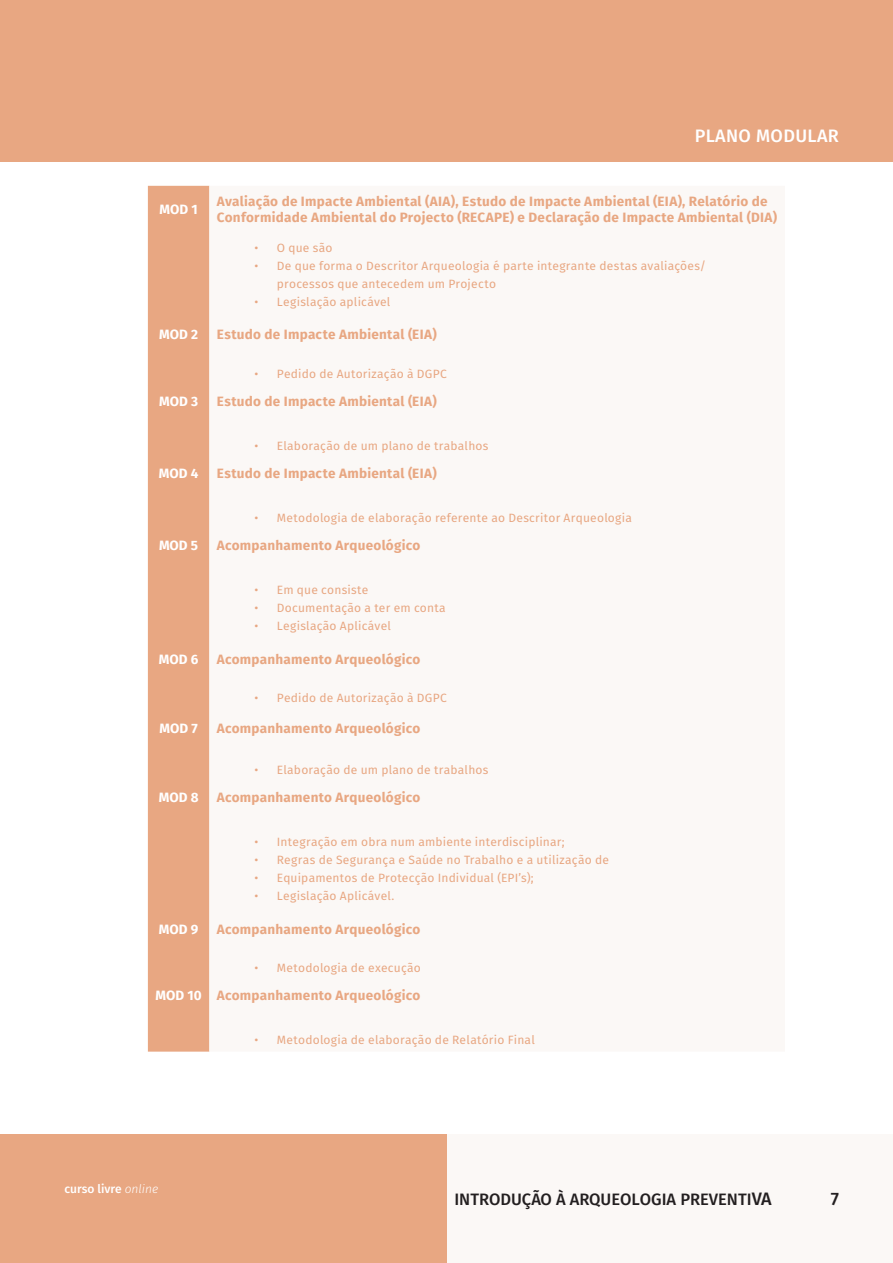
<style>
.page{position:relative;width:893px;height:1263px;background:#fff}
.page>*{position:absolute;margin:0;border:0;box-sizing:border-box;transform-origin:0 0}
.Section_Header_-_Align_Right{font:500 18px "Fira Sans";letter-spacing:.02em;color:#fff}
.t1{font:500 18px "Fira Sans";color:#231f20}
.t2{font:500 16.5px "Fira Sans";color:#231f20}
.Chart_Data_Header{font:700 13.5px/16.2px "Fira Sans";letter-spacing:.02em;color:#e8a782}
.Chart_Data_Text{font:700 13.5px "Fira Sans";color:#fff}
.t3{font:12px/18px "Fira Sans";letter-spacing:.02em;color:#e8a782}
.t4{font:500 12px "Fira Sans";color:#fff}
.s1{font-weight:300;font-style:italic}
.s2{font-size:18px}
</style>
<div class="page">
<div style="left:446px;top:1134px;width:447px;height:129px;background:#fbf8f6"></div>
<div style="left:0;top:0;width:893px;height:162px;background:#e8a782"></div>
<div style="left:0;top:1134px;width:446px;height:129px;background:#e8a782"></div>
<div style="left:148px;top:186px;width:61px;height:866px;background:#e8a782"></div>
<p class="Section_Header_-_Align_Right" style="left:695px;top:123px;width:146px">PLANO MODULAR</p>
<p class="Chart_Data_Text" style="left:160px;top:200px;width:40px">MOD 1</p>
<p class="Chart_Data_Header" style="left:217px;top:193px;width:562px">Avaliação de Impacte Ambiental (AIA), Estudo de Impacte Ambiental (EIA), Relatório de<br>Conformidade Ambiental do Projecto (RECAPE) e Declaração de Impacte Ambiental (DIA)</p>
<p class="t3" style="left:254px;top:239px;width:80px">• O que são</p>
<p class="t3" style="left:277px;top:257px;width:431px;text-indent:-22px">• De que forma o Descritor Arqueologia é parte integrante destas avaliações/ processos que antecedem um Projecto</p>
<p class="t3" style="left:254px;top:293px;width:138px">• Legislação aplicável</p>
<p class="Chart_Data_Text" style="left:159px;top:324px;width:40px">MOD 2</p>
<p class="Chart_Data_Header" style="left:217px;top:326px;width:221px">Estudo de Impacte Ambiental (EIA)</p>
<p class="t3" style="left:254px;top:365px;width:194px">• Pedido de Autorização à DGPC</p>
<p class="Chart_Data_Text" style="left:159px;top:392px;width:40px">MOD 3</p>
<p class="Chart_Data_Header" style="left:217px;top:393px;width:221px">Estudo de Impacte Ambiental (EIA)</p>
<p class="t3" style="left:254px;top:437px;width:236px">• Elaboração de um plano de trabalhos</p>
<p class="Chart_Data_Text" style="left:159px;top:464px;width:41px">MOD 4</p>
<p class="Chart_Data_Header" style="left:217px;top:465px;width:221px">Estudo de Impacte Ambiental (EIA)</p>
<p class="t3" style="left:254px;top:509px;width:379px">• Metodologia de elaboração referente ao Descritor Arqueologia</p>
<p class="Chart_Data_Text" style="left:159px;top:536px;width:41px">MOD 5</p>
<p class="Chart_Data_Header" style="left:217px;top:537px;width:205px">Acompanhamento Arqueológico</p>
<p class="t3" style="left:254px;top:581px;width:116px">• Em que consiste</p>
<p class="t3" style="left:254px;top:599px;width:193px">• Documentação a ter em conta</p>
<p class="t3" style="left:254px;top:617px;width:138px">• Legislação Aplicável</p>
<p class="Chart_Data_Text" style="left:159px;top:650px;width:41px">MOD 6</p>
<p class="Chart_Data_Header" style="left:217px;top:651px;width:205px">Acompanhamento Arqueológico</p>
<p class="t3" style="left:254px;top:689px;width:194px">• Pedido de Autorização à DGPC</p>
<p class="Chart_Data_Text" style="left:160px;top:719px;width:40px">MOD 7</p>
<p class="Chart_Data_Header" style="left:217px;top:720px;width:205px">Acompanhamento Arqueológico</p>
<p class="t3" style="left:254px;top:761px;width:236px">• Elaboração de um plano de trabalhos</p>
<p class="Chart_Data_Text" style="left:159px;top:788px;width:41px">MOD 8</p>
<p class="Chart_Data_Header" style="left:217px;top:789px;width:205px">Acompanhamento Arqueológico</p>
<p class="t3" style="left:254px;top:833px;width:312px">• Integração em obra num ambiente interdisciplinar;</p>
<p class="t3" style="left:254px;top:851px;width:356px">• Regras de Segurança e Saúde no Trabalho e a utilização de</p>
<p class="t3" style="left:254px;top:869px;width:281px">• Equipamentos de Protecção Individual (EPI’s);</p>
<p class="t3" style="left:254px;top:887px;width:142px">• Legislação Aplicável.</p>
<p class="Chart_Data_Text" style="left:159px;top:920px;width:41px">MOD 9</p>
<p class="Chart_Data_Header" style="left:217px;top:921px;width:205px">Acompanhamento Arqueológico</p>
<p class="t3" style="left:254px;top:959px;width:168px">• Metodologia de execução</p>
<p class="Chart_Data_Text" style="left:156px;top:986px;width:48px">MOD 10</p>
<p class="Chart_Data_Header" style="left:217px;top:987px;width:205px">Acompanhamento Arqueológico</p>
<p class="t3" style="left:254px;top:1031px;width:282px">• Metodologia de elaboração de Relatório Final</p>
<p class="t4" style="left:64px;top:1180px;width:95px">curso livre <span class="s1">online</span></p>
<h2 class="t2" style="left:454px;top:1187px;width:319px">INTRODUÇÃO À ARQUEOLOGIA PREVENTI<span class="s2">VA</span></h2>
<h1 class="t1" style="left:831px;top:1186px;width:10px">7</h1>
</div>
